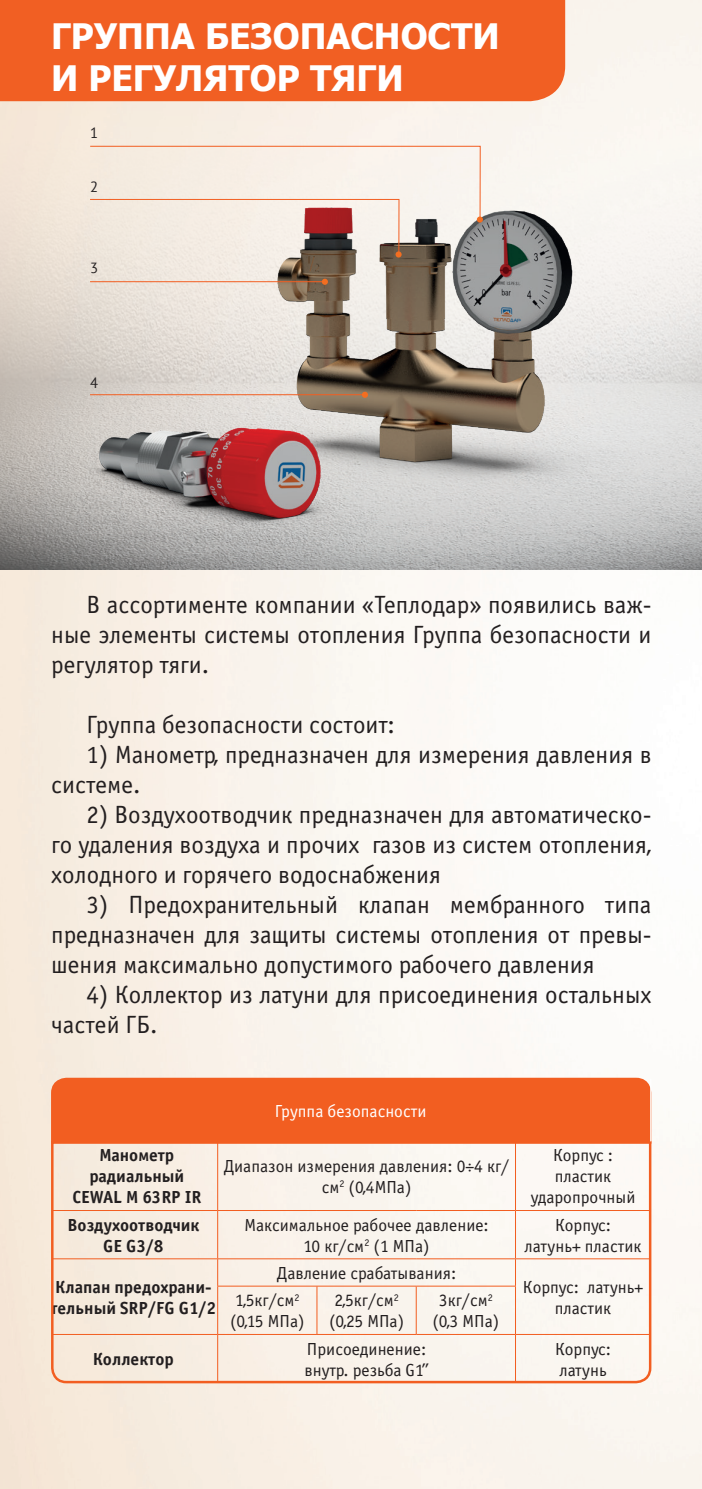
<style>
.page{position:relative;width:702px;height:1489px;background:#fff}
.page>*{position:absolute;margin:0;border:0;box-sizing:border-box;transform-origin:0 0}
.t1{font:700 35px/42px "Tahoma";color:#fff}
.t2{font:25px/30px "Officina Sans Book C";color:#231f20;text-align:justify}
.t3{font:17.5px/21px "Officina Sans Book C";color:#231f20;text-align:center}
.t4{font:17.5px/21px "Officina Sans Bold C";color:#231f20;text-align:center}
.t5{font:17.5px "Officina Sans Book C";color:#fff}
.t6{font:14.75px "PT Sans";color:#231f20}
</style>
<div class="page">
<img style="left:0;top:569px;width:702px;height:919px">
<img style="left:626px;top:569px;width:1px;height:919px">
<img style="left:0;top:0;width:702px;height:569px">
<div style="left:0;top:0;width:565px;height:101px;background:#f15f23"></div>
<img style="left:21px;top:146px;width:677px;height:423px">
<div style="left:477px;top:216px;width:6px;height:7px;background:#f36e21;border-radius:50%"></div>
<svg style="left:90px;top:146px;width:390px;height:111px;background:#e6d9d1"></svg>
<hr style="left:90px;top:281px;width:235px;height:1px;background:#f25e21">
<svg style="left:322px;top:279px;width:6px;height:6px"></svg>
<hr style="left:90px;top:394px;width:275px;height:1px;background:#f25e21">
<svg style="left:362px;top:392px;width:6px;height:6px"></svg>
<svg style="left:50px;top:1144px;width:602px;height:240px"></svg>
<div style="left:50px;top:1076px;width:602px;height:68px;background:#f25e21"></div>
<hr style="left:650px;top:1078px;width:1px;height:63px;background:#fff">
<h1 class="t1" style="left:51px;top:13px;width:450px">ГРУППА БЕЗОПАСНОСТИ<br>И РЕГУЛЯТОР ТЯГИ</h1>
<p class="t6" style="left:90px;top:123px;width:10px">1</p>
<p class="t6" style="left:90px;top:177px;width:10px">2</p>
<p class="t6" style="left:90px;top:259px;width:10px">3</p>
<p class="t6" style="left:90px;top:373px;width:10px">4</p>
<p class="t2" style="left:51px;top:589px;width:602px;text-indent:35px">В ассортименте компании «Теплодар» появились важ&shy;ные элементы системы отопления Группа безопасности и регулятор тяги.</p>
<p class="t2" style="left:87px;top:709px;width:310px">Группа безопасности состоит:</p>
<p class="t2" style="left:51px;top:739px;width:601px;text-indent:35px">1) Манометр, предназначен для измерения давления в системе.</p>
<p class="t2" style="left:51px;top:799px;width:602px;text-indent:35px">2) Воздухоотводчик предназначен для автоматическо&shy;го удаления воздуха и прочих газов из систем отопления, холодного и горячего водоснабжения</p>
<p class="t2" style="left:51px;top:889px;width:601px;text-indent:35px">3) Предохранительный клапан мембранного типа предназначен для защиты системы отопления от превы&shy;шения максимально допустимого рабочего давления</p>
<p class="t2" style="left:51px;top:979px;width:601px;text-indent:35px">4) Коллектор из латуни для присоединения остальных частей ГБ.</p>
<p class="t5" style="left:275px;top:1101px;width:153px">Группа безопасности</p>
<p class="t4" style="left:72px;top:1145px;width:130px">Манометр радиальный<br>CEWAL М 63RP IR</p>
<p class="t3" style="left:224px;top:1155px;width:287px">Диапазон измерения давления: 0÷4 кг/ см<sup>2</sup> (0,4МПа)</p>
<p class="t3" style="left:530px;top:1145px;width:106px">Корпус : пластик ударопрочный</p>
<p class="t4" style="left:67px;top:1214px;width:133px">Воздухоотводчик<br>GE G3/8</p>
<p class="t3" style="left:244px;top:1214px;width:246px">Максимальное рабочее давление:<br>10 кг/см<sup>2</sup> (1 МПа)</p>
<p class="t3" style="left:524px;top:1214px;width:118px">Корпус:<br>латунь+ пластик</p>
<p class="t4" style="left:50px;top:1276px;width:167px;text-align:left">Клапан предохрани&shy;тельный SRP/FG G1/2</p>
<p class="t3" style="left:277px;top:1262px;width:181px">Давление срабатывания:</p>
<p class="t3" style="left:523px;top:1276px;width:122px">Корпус: латунь+ пластик</p>
<p class="t3" style="left:230px;top:1290px;width:76px;text-align:left">1,5кг/см<sup>2 </sup>(0,15 МПа)</p>
<p class="t3" style="left:329px;top:1290px;width:77px">2,5кг/см<sup>2 </sup>(0,25 МПа)</p>
<p class="t3" style="left:432px;top:1290px;width:68px">3кг/см<sup>2 </sup>(0,3 МПа)</p>
<p class="t4" style="left:93px;top:1348px;width:82px">Коллектор</p>
<p class="t3" style="left:304px;top:1338px;width:125px;text-align:left">Присоединение: внутр. резьба G1’’</p>
<p class="t3" style="left:555px;top:1338px;width:58px;text-align:left">Корпус: латунь</p>
</div>
